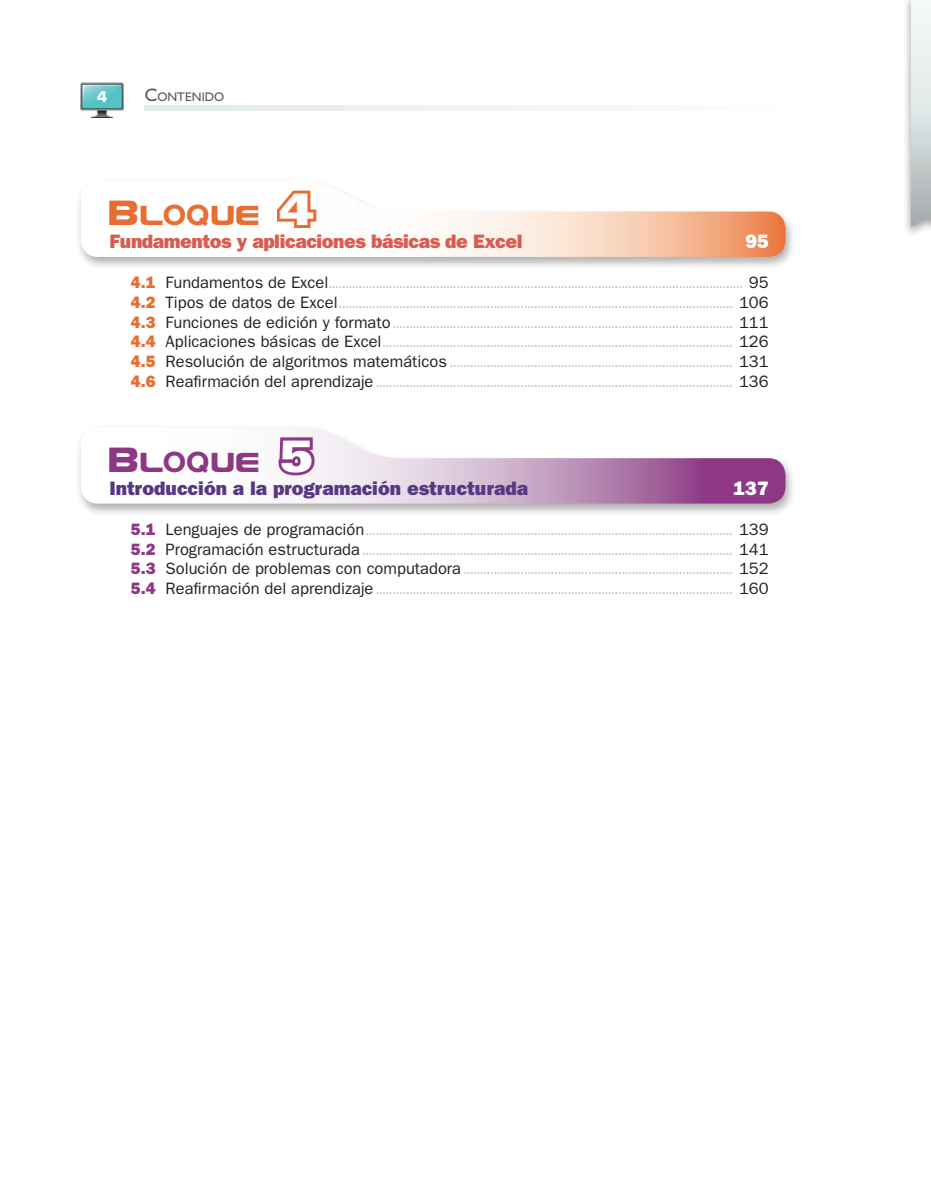
<style>
.page{position:relative;width:931px;height:1186px;background:#fff}
.page>*{position:absolute;margin:0;border:0;box-sizing:border-box;transform-origin:0 0}
.t1{font:33px "Usuzi";color:#e86d33}
.t2{font:33px "Usuzi";color:#8d3785}
.t3{font:19.5px "ITC Franklin Gothic Std Hvy";color:#563982}
.t4{font:19.5px "ITC Franklin Gothic Std Hvy";letter-spacing:-.02em;color:#db5c4f}
.t5{font:19.5px "ITC Franklin Gothic Std Hvy";color:#fff}
.t6{font:16.5px/19.8px "ITC Franklin Gothic Std Bk Cp";color:#bcbdc0;text-align:justify}
.t7{font:700 15px "Square 721 BT";color:#fff}
.t8{font:12.6px "Humanist 521 BT";color:#57585a}
.s1{font-size:18px}
.s2{font-size:42px}
.s3{font-family:"Soul Papa";font-size:37.8px}
.s4{font-family:"Zurich BT";font-weight:900;font-stretch:expanded;font-size:45px;color:#fff}
.s5{font-family:"ITC Franklin Gothic Std Hvy";color:#e86d33}
.s6{font-family:"ITC Franklin Gothic Std";color:#231f20}
.s7{font-family:"ITC Franklin Gothic Std Hvy";color:#8d3785}
</style>
<div class="page">
<div style="left:76px;top:178px;width:720px;height:92px;background:#231f20;opacity:.35"></div>
<svg style="left:81px;top:181px;width:704px;height:76px"></svg>
<div style="left:76px;top:424px;width:720px;height:93px;background:#231f20;opacity:.35"></div>
<svg style="left:81px;top:427px;width:704px;height:76px"></svg>
<svg style="left:106px;top:197px;width:155px;height:33px"></svg>
<svg style="left:274px;top:184px;width:45px;height:47px"></svg>
<svg style="left:106px;top:443px;width:155px;height:34px"></svg>
<svg style="left:275px;top:434px;width:42px;height:44px"></svg>
<img style="left:81px;top:83px;width:42px;height:35px">
<svg style="left:145px;top:106px;width:463px;height:5px"></svg>
<div style="left:902px;top:0;width:28px;height:247px;background:#231f20;opacity:.4"></div>
<svg style="left:909px;top:0;width:22px;height:227px;background:#d6dcdc"></svg>
<p class="t7" style="left:97px;top:88px;width:12px">4</p>
<p class="t8" style="left:145px;top:89px;width:81px"><span class="s1">C</span>ONTENIDO</p>
<p class="t1" style="left:109px;top:198px;width:206px"><span class="s2">B</span>L<span class="s3">oq</span>UE <span class="s4">4</span></p>
<p class="t4" style="left:109px;top:230px;width:414px">Fundamentos y aplicaciones básicas de Excel</p>
<p class="t5" style="left:745px;top:230px;width:25px">95</p>
<p class="t6" style="left:131px;top:273px;width:639px"><span class="s5">4.1</span> <span class="s6">Fundamentos de Excel</span>............................................................................................................................ <span class="s6">95<br></span><span class="s5">4.2</span> <span class="s6">Tipos de datos de Excel</span>...................................................................................................................... <span class="s6">106<br></span><span class="s5">4.3</span> <span class="s6">Funciones de edición y formato</span>...................................................................................................... <span class="s6">111<br></span><span class="s5">4.4</span> <span class="s6">Aplicaciones básicas de Excel</span>......................................................................................................... <span class="s6">126<br></span><span class="s5">4.5</span> <span class="s6">Resolución de algoritmos matemáticos</span>..................................................................................... <span class="s6">131<br></span><span class="s5">4.6</span> <span class="s6">Reafirmación del aprendizaje</span>........................................................................................................... <span class="s6">136</span></p>
<p class="t2" style="left:109px;top:445px;width:206px"><span class="s2">B</span>L<span class="s3">oq</span>UE <span class="s4">5</span></p>
<p class="t3" style="left:109px;top:477px;width:420px">Introducción a la programación estructurada</p>
<p class="t5" style="left:733px;top:477px;width:37px">137</p>
<p class="t6" style="left:131px;top:519px;width:639px"><span class="s7">5.1</span> <span class="s6">Lenguajes de programación</span>.............................................................................................................. <span class="s6">139<br></span><span class="s7">5.2</span> <span class="s6">Programación estructurada</span>............................................................................................................... <span class="s6">141<br></span><span class="s7">5.3</span> <span class="s6">Solución de problemas con computadora</span>................................................................................. <span class="s6">152<br></span><span class="s7">5.4</span> <span class="s6">Reafirmación del aprendizaje</span>........................................................................................................... <span class="s6">160</span></p>
</div>
